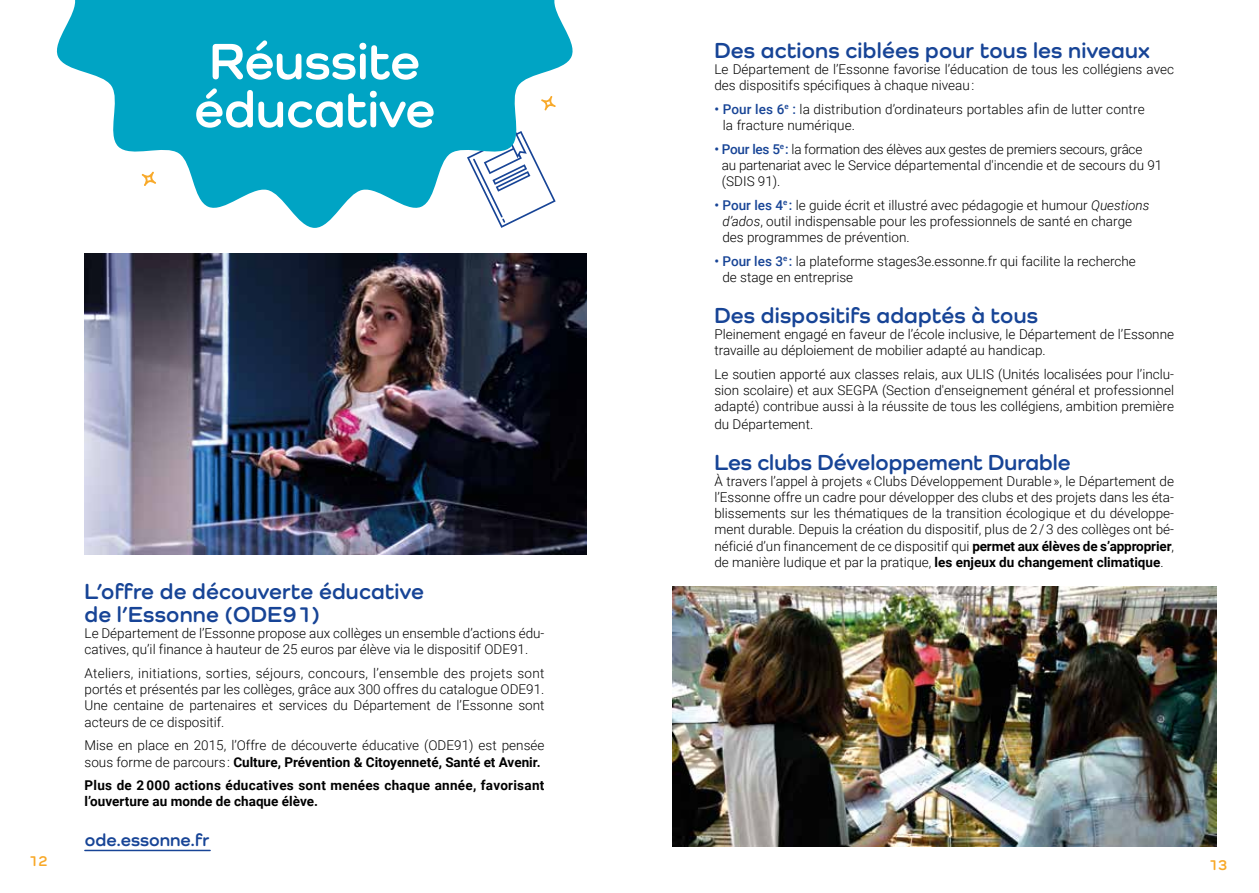
<style>
.page{position:relative;width:1259px;height:893px;background:#fff}
.page>*{position:absolute;margin:0;border:0;box-sizing:border-box;transform-origin:0 0}
.t1{font:700 52.5px/48px "Como";color:#fff}
.t2{font:700 22.5px/22.5px "Como";letter-spacing:.01em;color:#174496}
.t3{font:700 18px "Como";color:#174496}
.t4{font:700 15px "Como";color:#f8a929}
.t5{font:300 13.5px/16.2px "Roboto";color:#000}
.t6{font:300 13.5px/16.2px "Roboto";letter-spacing:-.02em;color:#000}
.t7{font:700 13.5px/16.2px "Roboto";letter-spacing:.02em;color:#000}
.s1{font-weight:700}
.s2{font-weight:500;color:#174496}
.s3{font-style:italic}
</style>
<div class="page">
<svg style="left:56px;top:0;width:517px;height:228px;fill:#00a4c4"></svg>
<img style="left:672px;top:586px;width:544px;height:260px">
<svg style="left:541px;top:96px;width:15px;height:14px"></svg>
<svg style="left:142px;top:172px;width:14px;height:14px"></svg>
<img style="left:85px;top:253px;width:502px;height:302px">
<hr style="left:85px;top:850px;width:125px;height:1px;background:#174496">
<h1 class="t1" style="left:194px;top:36px;width:242px">Réussite éducative</h1>
<h2 class="t2" style="left:85px;top:580px;width:341px">L’offre de découverte éducative de l’Essonne (ODE91)</h2>
<p class="t5" style="left:85px;top:625px;width:461px">Le Département de l’Essonne propose aux collèges un ensemble d’actions édu&shy;catives, qu’il finance à hauteur de 25 euros par élève via le dispositif ODE91.</p>
<p class="t5" style="left:85px;top:665px;width:461px;text-align:justify">Ateliers, initiations, sorties, séjours, concours, l’ensemble des projets sont portés et présentés par les collèges, grâce aux 300 offres du catalogue ODE91.<br>Une centaine de partenaires et services du Département de l’Essonne sont acteurs de ce dispositif.</p>
<p class="t5" style="left:85px;top:737px;width:461px">Mise en place en 2015, l’Offre de découverte éducative (ODE91) est pensée sous forme de parcours : <span class="s1">Culture, Prévention &amp; Citoyenneté, Santé et Avenir.</span></p>
<p class="t7" style="left:85px;top:777px;width:461px">Plus de 2 000 actions éducatives sont menées chaque année, favorisant l’ouverture au monde de chaque élève.</p>
<h3 class="t3" style="left:85px;top:829px;width:126px">ode.essonne.fr</h3>
<h2 class="t2" style="left:714px;top:38px;width:437px">Des actions ciblées pour tous les niveaux</h2>
<p class="t5" style="left:714px;top:61px;width:461px">Le Département de l’Essonne favorise l’éducation de tous les collégiens avec des dispositifs spécifiques à chaque niveau :</p>
<p class="t5" style="left:723px;top:100px;width:423px;text-indent:-8px"><span class="s2">• Pour les 6</span><sup>e</sup> <span class="s2">:</span> la distribution d’ordinateurs portables afin de lutter contre la fracture numérique.</p>
<p class="t6" style="left:722px;top:140px;width:442px;text-indent:-8px"><span class="s2">• Pour les 5</span><sup>e</sup> <span class="s2">:</span> la formation des élèves aux gestes de premiers secours, grâce<br>au partenariat avec le Service départemental d'incendie et de secours du 91 (SDIS 91).</p>
<p class="t5" style="left:722px;top:196px;width:428px;text-indent:-8px"><span class="s2">• Pour les 4</span><sup>e</sup> <span class="s2">:</span> le guide écrit et illustré avec pédagogie et humour <span class="s3">Questions d’ados</span>, outil indispensable pour les professionnels de santé en charge des programmes de prévention.</p>
<p class="t5" style="left:722px;top:253px;width:415px;text-indent:-8px"><span class="s2">• Pour les 3</span><sup>e</sup> <span class="s2">:</span> la plateforme stages3e.essonne.fr qui facilite la recherche de stage en entreprise</p>
<h2 class="t2" style="left:714px;top:303px;width:325px">Des dispositifs adaptés à tous</h2>
<p class="t5" style="left:714px;top:325px;width:461px">Pleinement engagé en faveur de l’école inclusive, le Département de l’Essonne travaille au déploiement de mobilier adapté au handicap.</p>
<p class="t5" style="left:714px;top:365px;width:461px;text-align:justify">Le soutien apporté aux classes relais, aux ULIS (Unités localisées pour l’inclu&shy;sion scolaire) et aux SEGPA (Section d'enseignement général et professionnel adapté) contribue aussi à la réussite de tous les collégiens, ambition première</p>
<p class="t5" style="left:714px;top:416px;width:100px">du Département.</p>
<h2 class="t2" style="left:714px;top:450px;width:358px">Les clubs Développement Durable</h2>
<p class="t5" style="left:714px;top:472px;width:461px;text-align:justify">À travers l’appel à projets « Clubs Développement Durable », le Département de l’Essonne offre un cadre pour développer des clubs et des projets dans les éta&shy;blissements sur les thématiques de la transition écologique et du développe&shy;ment durable. Depuis la création du dispositif, plus de 2 / 3 des collèges ont bé&shy;néficié d’un financement de ce dispositif qui <span class="s1">permet aux élèves de s’approprier</span>, de manière ludique et par la pratique, <span class="s1">les enjeux du changement climatique</span>.</p>
<p class="t4" style="left:29px;top:852px;width:21px">12</p>
<p class="t4" style="left:1208px;top:856px;width:20px">13</p>
</div>
